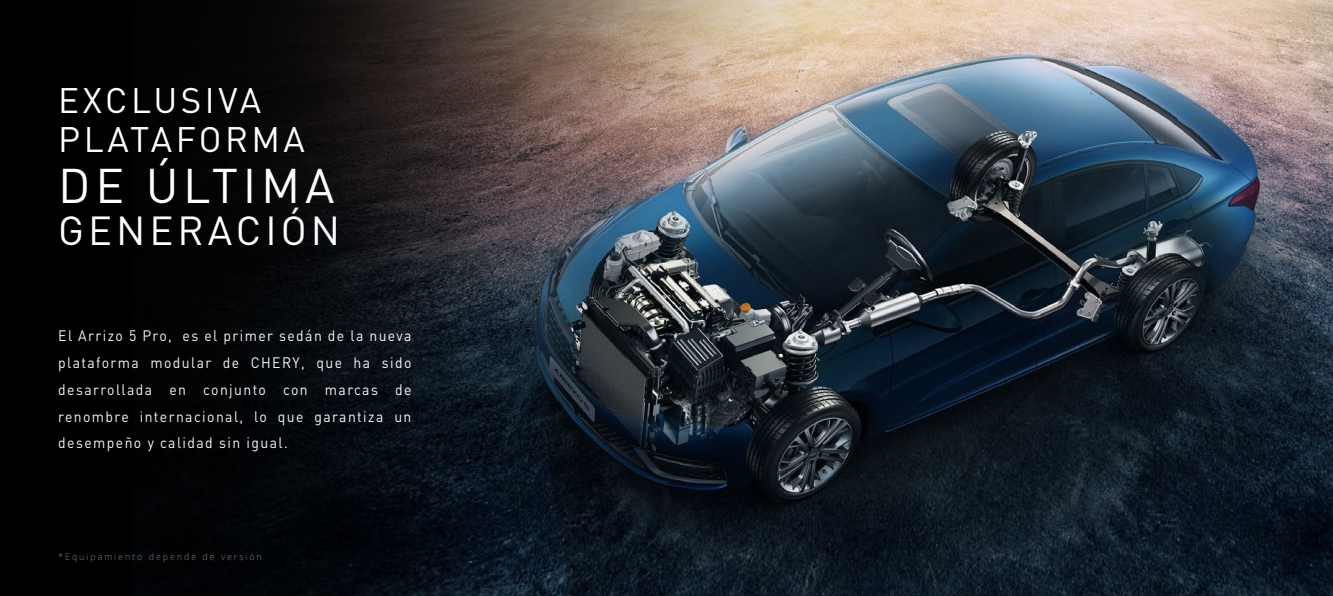
<style>
.page{position:relative;width:1333px;height:596px;background:#fff}
.page>*{position:absolute;margin:0;border:0;box-sizing:border-box;transform-origin:0 0}
.t1{font:48px "DIN";letter-spacing:.1em;color:#fff}
.t2{font:40px "DIN";letter-spacing:.1em;color:#fff}
.t3{font:35px/38.7px "DIN";letter-spacing:.1em;color:#fff}
.t4{font:15px/26.8px "DIN";letter-spacing:.1em;color:#f7f7f7;text-align:justify;scale:.93 1}
.t5{font:300 9.2px "Open Sans";letter-spacing:.22em;color:#808080}
</style>
<div class="page">
<img style="left:0;top:0;width:1332px;height:594px">
<h3 class="t3" style="left:58px;top:80px;width:248px">EXCLUSIVA<br>PLATAFORMA</h3>
<h1 class="t1" style="left:58px;top:155px;width:278px">DE ÚLTIMA</h1>
<h2 class="t2" style="left:58px;top:206px;width:283px">GENERACIÓN</h2>
<p class="t4" style="left:58px;top:321px;width:381px">El Arrizo 5 Pro, es el primer sedán de la nueva plataforma modular de CHERY, que ha sido desarrollada en conjunto con marcas de renombre internacional, lo que garantiza un desempeño y calidad sin igual.</p>
<p class="t5" style="left:58px;top:550px;width:205px">*Equipamiento depende de versión</p>
</div>
